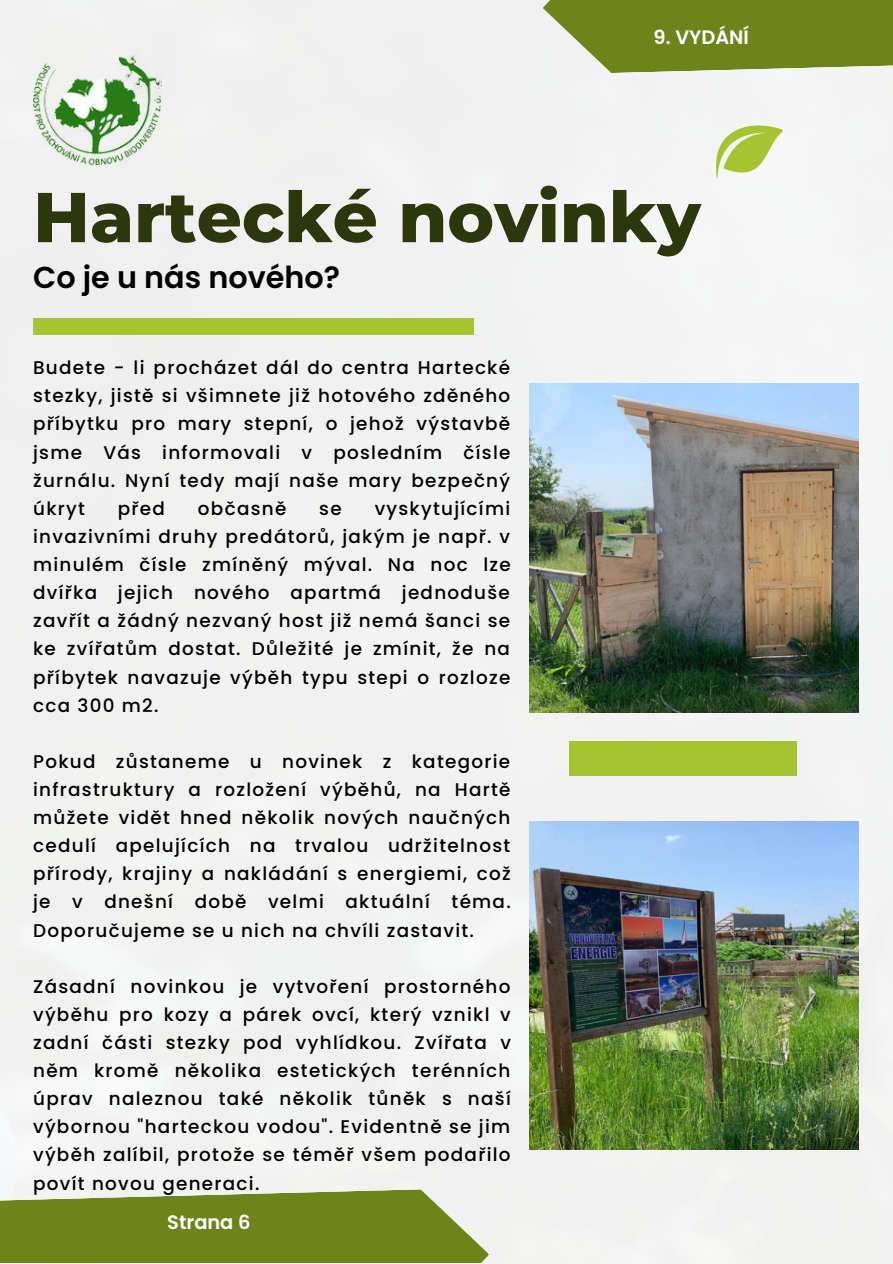
<style>
.page{position:relative;width:893px;height:1264px;background:#fff}
.page>*{position:absolute;margin:0;border:0;box-sizing:border-box;transform-origin:0 0}
.t1{font:800 70.35px "Montserrat";color:#2e370b}
.t2{font:600 30.3px "Poppins";color:#000}
.t3{font:600 19.35px "Poppins";color:#fff}
.t4{font:500 18.3px/28px "Poppins";letter-spacing:.07em;color:#000;text-align:justify}
</style>
<div class="page">
<div style="left:0;top:0;width:892px;height:1263px;background:#f1f2f1"></div>
<svg style="left:715px;top:121px;width:67px;height:64px"></svg>
<div style="left:33px;top:318px;width:441px;height:17px;background:#a6c431"></div>
<div style="left:569px;top:741px;width:227px;height:34px;background:#a6c431"></div>
<svg style="left:0;top:1189px;width:489px;height:73px;background:#7f9237"></svg>
<img style="left:33px;top:50px;width:128px;height:115px">
<svg style="left:542px;top:0;width:350px;height:73px;background:#7f9237"></svg>
<img style="left:529px;top:383px;width:329px;height:329px">
<img style="left:529px;top:821px;width:329px;height:328px">
<p class="t3" style="left:653px;top:26px;width:97px">9. VYDÁNÍ</p>
<h1 class="t1" style="left:33px;top:166px;width:669px">Hartecké novinky</h1>
<h2 class="t2" style="left:33px;top:260px;width:308px">Co je u nás nového?</h2>
<p class="t4" style="left:33px;top:354px;width:479px">Budete - li procházet dál do centra Hartecké stezky, jistě si všimnete již hotového zděného příbytku pro mary stepní, o jehož výstavbě jsme Vás informovali v posledním čísle žurnálu. Nyní tedy mají naše mary bezpečný úkryt</p>
<p class="t4" style="left:33px;top:494px;width:479px;text-indent:341px">vyskytujícími invazivními druhy predátorů, jakým je např. v minulém čísle zmíněný mýval. Na noc lze dvířka jejich nového apartmá jednoduše zavřít a žádný nezvaný host již nemá šanci se ke zvířatům dostat. Důležité je zmínit, že na příbytek navazuje výběh typu stepi o rozloze cca 300 m2.</p>
<p class="t4" style="left:118px;top:494px;width:49px">před</p>
<p class="t4" style="left:198px;top:494px;width:90px">občasně</p>
<p class="t4" style="left:319px;top:494px;width:24px">se</p>
<p class="t4" style="left:33px;top:747px;width:479px">Pokud zůstaneme u novinek z kategorie infrastruktury a rozložení výběhů, na Hartě můžete vidět hned několik nových naučných cedulí apelujících na trvalou udržitelnost přírody, krajiny a nakládání s energiemi, což je v dnešní době velmi aktuální téma.<br>Doporučujeme se u nich na chvíli zastavit.</p>
<p class="t4" style="left:33px;top:972px;width:479px">Zásadní novinkou je vytvoření prostorného výběhu pro kozy a párek ovcí, který vznikl v zadní části stezky pod vyhlídkou. Zvířata v něm kromě několika estetických terénních úprav naleznou také několik tůněk s naší výbornou "harteckou vodou". Evidentně se jim výběh zalíbil, protože se téměř všem podařilo povít novou generaci.</p>
<p class="t3" style="left:167px;top:1211px;width:85px">Strana 6</p>
</div>
